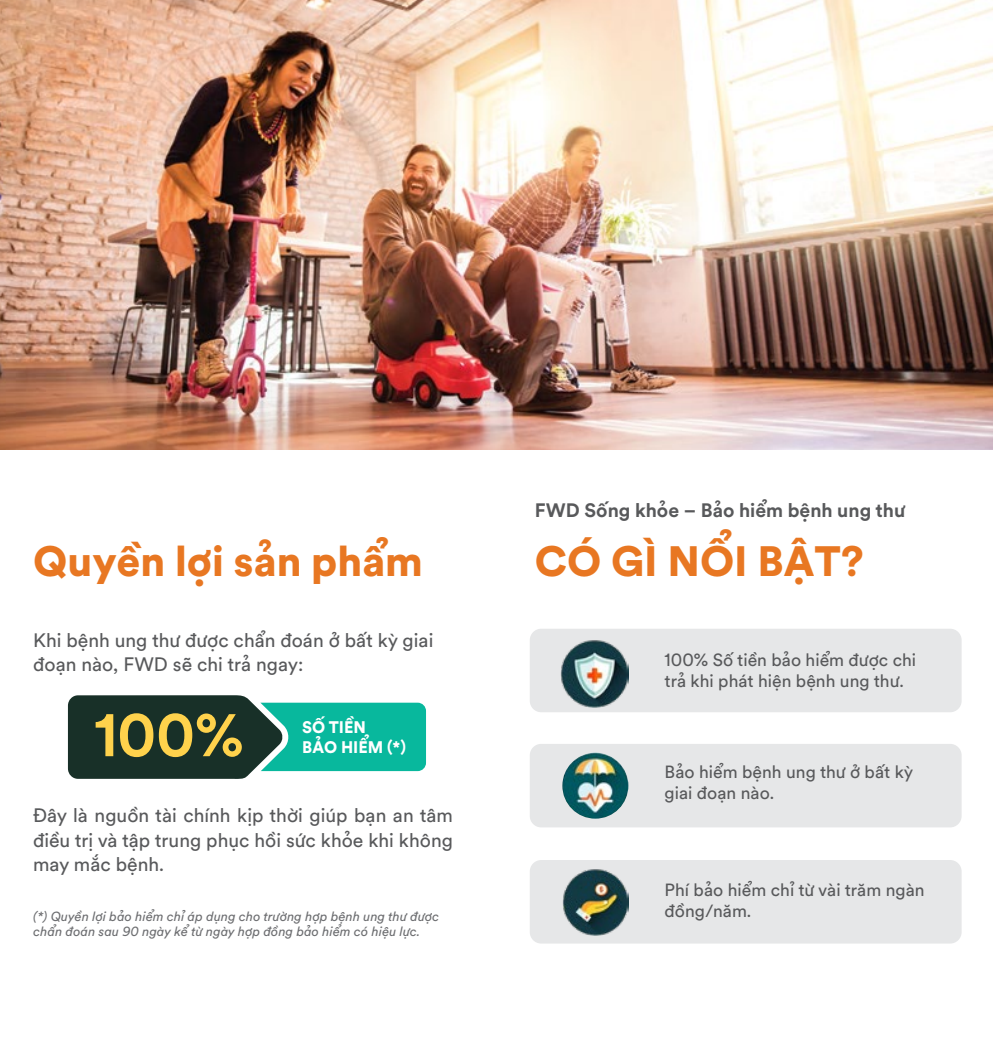
<style>
.page{position:relative;width:993px;height:1042px;background:#fff}
.page>*{position:absolute;margin:0;border:0;box-sizing:border-box;transform-origin:0 0}
.t1{font:700 59.32px "FWD Circular Viet";color:#ffd24c}
.t2{font:900 42px "FWD Circular Viet";color:#e87722}
.t3{font:19.25px/24.5px "FWD Circular Viet";color:#58595b}
.t4{font:700 19.25px "FWD Circular Viet";color:#58595b}
.t5{font:17.5px/21px "FWD Circular Viet";color:#58595b}
.t6{font:900 16.62px "FWD Circular Viet";color:#fff}
.t7{font:italic 13.12px/15.8px "FWD Circular Viet";color:#6d6e71}
</style>
<div class="page">
<div style="left:529px;top:744px;width:432px;height:83px;background:#e6e7e8;border-radius:11px"></div>
<div style="left:529px;top:860px;width:432px;height:83px;background:#e6e7e8;border-radius:11px"></div>
<img style="left:0;top:0;width:992px;height:449px">
<svg style="left:68px;top:695px;width:358px;height:84px;background:#2c7567"></svg>
<div style="left:529px;top:629px;width:432px;height:83px;background:#e6e7e8;border-radius:11px"></div>
<img style="left:560px;top:640px;width:68px;height:67px">
<img style="left:562px;top:869px;width:66px;height:66px">
<img style="left:562px;top:752px;width:66px;height:66px;border-radius:33px">
<h2 class="t2" style="left:33px;top:526px;width:391px">Quyền lợi sản phẩm</h2>
<p class="t3" style="left:33px;top:626px;width:401px">Khi bệnh ung thư được chẩn đoán ở bất kỳ giai đoạn nào, FWD sẽ chi trả ngay:</p>
<h1 class="t1" style="left:94px;top:685px;width:151px">100%</h1>
<p class="t6" style="left:302px;top:713px;width:65px">SỐ TIỀN</p>
<p class="t6" style="left:302px;top:733px;width:105px">BẢO HIỂM (*)</p>
<p class="t3" style="left:33px;top:801px;width:421px;text-align:justify">Đây là nguồn tài chính kịp thời giúp bạn an tâm điều trị và tập trung phục hồi sức khỏe khi không may mắc bệnh.</p>
<p class="t7" style="left:33px;top:907px;width:407px">(*) Quyền lợi bảo hiểm chỉ áp dụng cho trường hợp bệnh ung thư được chẩn đoán sau 90 ngày kể từ ngày hợp đồng bảo hiểm có hiệu lực.</p>
<p class="t4" style="left:534px;top:494px;width:371px">FWD Sống khỏe – Bảo hiểm bệnh ung thư</p>
<h2 class="t2" style="left:534px;top:526px;width:330px">CÓ GÌ NỔI BẬT?</h2>
<p class="t5" style="left:664px;top:647px;width:253px">100% Số tiền bảo hiểm được chi trả khi phát hiện bệnh ung thư.</p>
<p class="t5" style="left:664px;top:759px;width:250px">Bảo hiểm bệnh ung thư ở bất kỳ giai đoạn nào.</p>
<p class="t5" style="left:664px;top:877px;width:261px">Phí bảo hiểm chỉ từ vài trăm ngàn đồng/năm.</p>
</div>
